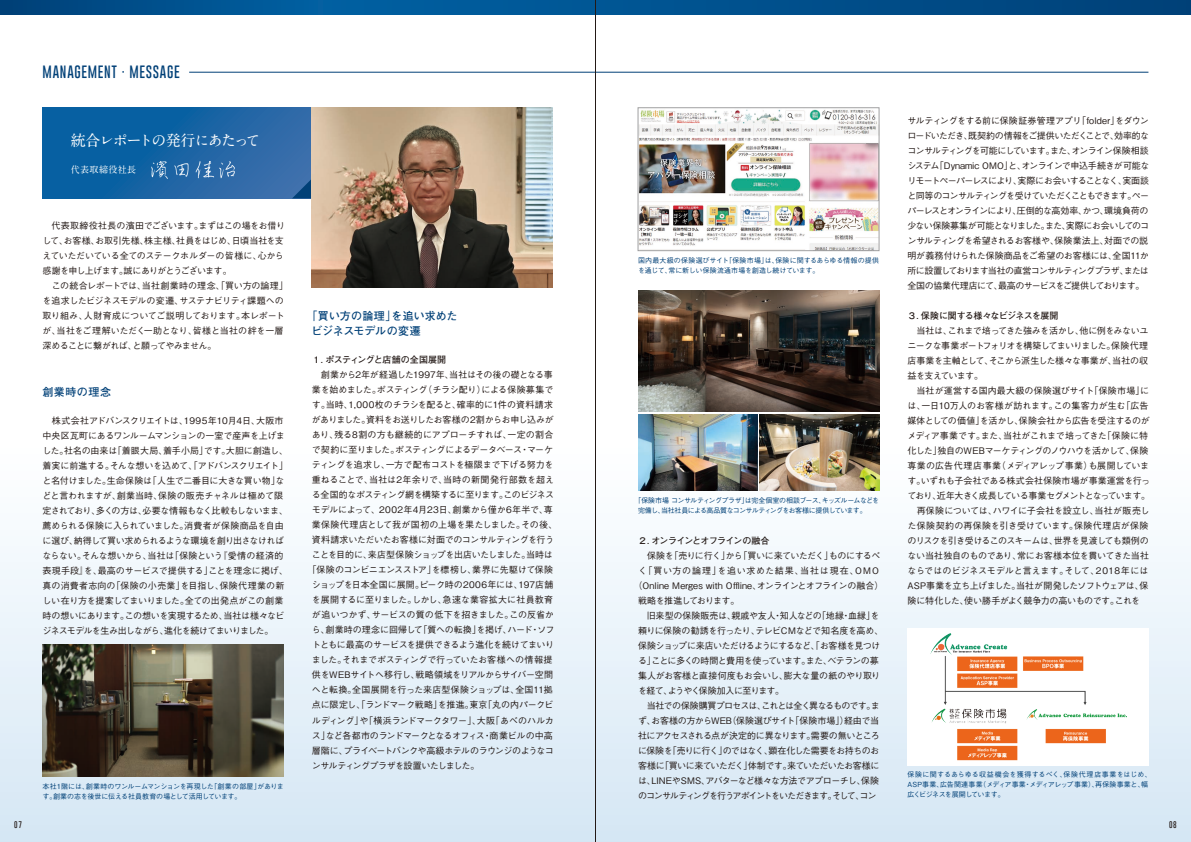
<style>
.page{position:relative;width:1191px;height:842px;background:#fff}
.page>*{position:absolute;margin:0;border:0;box-sizing:border-box;transform-origin:0 0}
.t1{font:700 15px "A1 Mincho Std";letter-spacing:-.1em;color:#fff}
.t2{font:100 13px "Gobold";letter-spacing:.055em;color:#004077}
.t3{font:700 11px/15px "Futo Go B101 Pr 6";letter-spacing:.01em;color:#004077}
.t4{font:700 9.1px "A1 Mincho Std";letter-spacing:.03em;color:#fff}
.t5{font:500 9px/15px "Gothic BBB Pr 6";letter-spacing:-.04em;color:#231916}
.t6{font:500 9px/15px "Gothic BBB Pr 6";letter-spacing:-.065em;color:#231916}
.t7{font:500 9px "Gothic BBB Pr 6";letter-spacing:-.015em;color:#231916}
.t8{font:500 9px "Gothic BBB Pr 6";letter-spacing:-.01em;color:#231916}
.t9{font:500 9px "Gothic BBB Pr 6";letter-spacing:-.07em;color:#231916}
.t10{font:500 9px "Gothic BBB Pr 6";letter-spacing:.005em;color:#231916}
.t11{font:500 9px "Gothic BBB Pr 6";letter-spacing:-.06em;color:#231916}
.t12{font:500 9px "Gothic BBB Pr 6";letter-spacing:-.005em;color:#231916}
.t13{font:500 9px "Gothic BBB Pr 6";letter-spacing:-.125em;color:#231916}
.t14{font:500 9px "Gothic BBB Pr 6";letter-spacing:-.08em;color:#231916}
.t15{font:500 9px "Gothic BBB Pr 6";letter-spacing:-.075em;color:#231916}
.t16{font:500 9px "Gothic BBB Pr 6";letter-spacing:-.085em;color:#231916}
.t17{font:500 9px "Gothic BBB Pr 6";letter-spacing:-.02em;color:#231916}
.t18{font:500 9px "Gothic BBB Pr 6";letter-spacing:.025em;color:#231916}
.t19{font:500 9px "Gothic BBB Pr 6";letter-spacing:.01em;color:#231916}
.t20{font:500 9px "Gothic BBB Pr 6";letter-spacing:.085em;color:#231916}
.t21{font:500 9px "Gothic BBB Pr 6";letter-spacing:-.09em;color:#231916}
.t22{font:700 9px "Futo Go B101 Pr 6";letter-spacing:-.05em;color:#231916}
.t23{font:700 9px "Futo Go B101 Pr 6";letter-spacing:-.03em;color:#231916}
.t24{font:700 9px "Futo Go B101 Pr 6";letter-spacing:-.08em;color:#231916}
.t25{font:500 7px/10px "Gothic BBB Pr 6";letter-spacing:.015em;color:#004077}
.t26{font:500 7px/10px "Gothic BBB Pr 6";letter-spacing:-.07em;color:#004077}
.t27{font:500 7px/10px "Gothic BBB Pr 6";letter-spacing:-.03em;color:#004077}
.t28{font:500 7px/10px "Gothic BBB Pr 6";letter-spacing:-.005em;color:#004077}
.t29{font:100 7px "Gobold";color:#231916}
</style>
<div class="page">
<div style="left:0;top:14px;width:1191px;height:828px;background:linear-gradient(to bottom,#fff,#e0edf7)"></div>
<svg style="left:0;top:0;width:1191px;height:14px;background:#00508c"></svg>
<svg style="left:43px;top:108px;width:269px;height:90px;background:#1964a4"></svg>
<hr style="left:189px;top:72px;width:959px;height:1px;background:#004077">
<img style="left:145px;top:161px;width:91px;height:17px">
<svg style="left:292px;top:179px;width:20px;height:19px"></svg>
<img style="left:640px;top:110px;width:237px;height:139px">
<div style="left:638px;top:108px;width:241px;height:143px;border:1px solid #a0a0a1"></div>
<img style="left:638px;top:290px;width:241px;height:121px">
<div style="left:907px;top:628px;width:241px;height:137px;background:#fff"></div>
<img style="left:43px;top:645px;width:240px;height:132px">
<img style="left:760px;top:414px;width:119px;height:77px">
<img style="left:638px;top:414px;width:119px;height:77px">
<img style="left:312px;top:108px;width:241px;height:180px">
<img style="left:930px;top:633px;width:196px;height:127px">
<hr style="left:595px;top:0;width:1px;height:842px;background:#231916">
<h2 class="t2" style="left:43px;top:64px;width:139px">MANAGEMENT · MESSAGE</h2>
<h1 class="t1" style="left:71px;top:128px;width:191px">統合レポートの発行にあたって</h1>
<p class="t4" style="left:71px;top:162px;width:67px">代表取締役社長</p>
<p class="t5" style="left:43px;top:218px;width:247px">　代表取締役社長の濱田でございます。まずはこの場をお借りして、お客様、お取引先様、株主様、社員をはじめ、日頃当社を支えていただいている全てのステークホルダーの皆様に、心から感謝を申し上げます。誠にありがとうございます。<br>　この統合レポートでは、当社創業時の理念、「買い方の論理」を追求したビジネスモデルの変遷、サステナビリティ課題への取り組み、人財育成についてご説明しております。本レポートが、当社をご理解いただく一助となり、皆様と当社の絆を一層深めることに繋がれば、と願ってやみません。</p>
<p class="t3" style="left:43px;top:384px;width:70px">創業時の理念</p>
<p class="t5" style="left:43px;top:413px;width:247px;text-indent:9px">株式会社アドバンスクリエイトは、1995年10月4日、大阪市中央区瓦町にあるワンルームマンションの一室で産声を上げました。社名の由来は「着眼大局、着手小局」です。大胆に創造し、着実に前進する。そんな想いを込めて、「アドバンスクリエイト」と名付けました。生命保険は「人生で二番目に大きな買い物」などと言われますが、創業当時、保険の販売チャネルは極めて限定されており、多くの方は、必要な情報もなく比較もしないまま、薦められる保険に入られていました。消費者が保険商品を自由に選び、納得して買い求められるような環境を創り出さなければならない。そんな想いから、当社は「保険という『愛情の経済的表現手段』を、最高のサービスで提供する」ことを理念に掲げ、真の消費者志向の「保険の小売業」を目指し、保険代理業の新しい在り方を提案してまいりました。全ての出発点がこの創業時の想いにあります。この想いを実現するため、当社は様々なビジネスモデルを生み出しながら、進化を続けてまいりました。</p>
<p class="t27" style="left:43px;top:780px;width:243px">本社1階には、創業時のワンルームマンションを再現した「創業の部屋」があります。創業の志を後世に伝える社員教育の場として活用しています。</p>
<p class="t3" style="left:312px;top:308px;width:147px;text-indent:-6px">「買い方の論理」を追い求めたビジネスモデルの変遷</p>
<p class="t23" style="left:312px;top:353px;width:136px">１．ポスティングと店舗の全国展開</p>
<p class="t5" style="left:312px;top:367px;width:242px">　創業から2年が経過した1997年、当社はその後の礎となる事</p>
<p class="t5" style="left:312px;top:382px;width:243px">業を始めました。ポスティング（チラシ配り）による保険募集で</p>
<p class="t10" style="left:312px;top:398px;width:242px">す。当時、1,000枚のチラシを配ると、確率的に1件の資料請求</p>
<p class="t11" style="left:312px;top:413px;width:243px">がありました。資料をお送りしたお客様の2割からお申し込みが</p>
<p class="t10" style="left:312px;top:428px;width:243px">あり、残る8割の方も継続的にアプローチすれば、一定の割合</p>
<p class="t5" style="left:312px;top:442px;width:243px">で契約に至りました。ポスティングによるデータベース・マーケ</p>
<p class="t17" style="left:312px;top:458px;width:243px">ティングを追求し、一方で配布コストを極限まで下げる努力を</p>
<p class="t18" style="left:312px;top:473px;width:244px">重ねることで、当社は2年余りで、当時の新聞発行部数を超え</p>
<p class="t11" style="left:312px;top:488px;width:244px">る全国的なポスティング網を構築するに至ります。このビジネス</p>
<p class="t12" style="left:312px;top:503px;width:242px">モデルによって、2002年4月23日、創業から僅か6年半で、専</p>
<p class="t19" style="left:312px;top:518px;width:247px">業保険代理店として我が国初の上場を果たしました。その後、</p>
<p class="t5" style="left:312px;top:532px;width:244px">資料請求いただいたお客様に対面でのコンサルティングを行う</p>
<p class="t5" style="left:312px;top:547px;width:242px">ことを目的に、来店型保険ショップを出店いたしました。当時は</p>
<p class="t5" style="left:307px;top:562px;width:247px">「保険のコンビニエンスストア」を標榜し、業界に先駆けて保険</p>
<p class="t8" style="left:312px;top:578px;width:243px">ショップを日本全国に展開。ピーク時の2006年には、197店舗</p>
<p class="t10" style="left:312px;top:593px;width:243px">を展開するに至りました。しかし、急速な業容拡大に社員教育</p>
<p class="t8" style="left:312px;top:608px;width:243px">が追いつかず、サービスの質の低下を招きました。この反省か</p>
<p class="t7" style="left:312px;top:623px;width:244px">ら、創業時の理念に回帰して「質への転換」を掲げ、ハード・ソフ</p>
<p class="t5" style="left:312px;top:637px;width:244px">トともに最高のサービスを提供できるよう進化を続けてまいり</p>
<p class="t5" style="left:312px;top:652px;width:242px">ました。それまでポスティングで行っていたお客様への情報提</p>
<p class="t5" style="left:312px;top:667px;width:243px">供をWEBサイトへ移行し、戦略領域をリアルからサイバー空間</p>
<p class="t7" style="left:312px;top:683px;width:242px">へと転換。全国展開を行った来店型保険ショップは、全国11拠</p>
<p class="t5" style="left:312px;top:697px;width:243px">点に限定し、「ランドマーク戦略」を推進。東京「丸の内パークビ</p>
<p class="t5" style="left:312px;top:712px;width:243px">ルディング」や「横浜ランドマークタワー」、大阪「あべのハルカ</p>
<p class="t5" style="left:312px;top:727px;width:242px">ス」など各都市のランドマークとなるオフィス・商業ビルの中高</p>
<p class="t11" style="left:312px;top:743px;width:243px">層階に、プライベートバンクや高級ホテルのラウンジのようなコ</p>
<p class="t9" style="left:312px;top:758px;width:169px">ンサルティングプラザを設置いたしました。</p>
<p class="t28" style="left:638px;top:254px;width:243px">国内最大級の保険選びサイト「保険市場」は、保険に関するあらゆる情報の提供を通じて、常に新しい保険流通市場を創造し続けています。</p>
<p class="t26" style="left:638px;top:494px;width:243px;text-indent:-4px">「保険市場 コンサルティングプラザ」は完全個室の相談ブース、キッズルームなどを完備し、当社社員による高品質なコンサルティングをお客様に提供しています。</p>
<p class="t24" style="left:638px;top:534px;width:133px">２．オンラインとオフラインの融合</p>
<p class="t5" style="left:638px;top:548px;width:244px">　保険を「売りに行く」から「買いに来ていただく」ものにするべ</p>
<p class="t20" style="left:638px;top:563px;width:242px">く「買い方の論理」を追い求めた結果、当社は現在、OMO</p>
<p class="t8" style="left:633px;top:579px;width:251px">（Online Merges with Offline、オンラインとオフラインの融合）</p>
<p class="t9" style="left:638px;top:594px;width:103px">戦略を推進しております。</p>
<p class="t7" style="left:638px;top:609px;width:243px">　旧来型の保険販売は、親戚や友人・知人などの「地縁・血縁」を</p>
<p class="t5" style="left:638px;top:623px;width:247px">頼りに保険の勧誘を行ったり、テレビCMなどで知名度を高め、</p>
<p class="t14" style="left:638px;top:639px;width:243px">保険ショップに来店いただけるようにするなど、「お客様を見つけ</p>
<p class="t15" style="left:638px;top:654px;width:242px">る」ことに多くの時間と費用を使っています。また、ベテランの募</p>
<p class="t7" style="left:638px;top:669px;width:244px">集人がお客様と直接何度もお会いし、膨大な量の紙のやり取り</p>
<p class="t21" style="left:638px;top:684px;width:148px">を経て、ようやく保険加入に至ります。</p>
<p class="t16" style="left:638px;top:699px;width:243px">　当社での保険購買プロセスは、これとは全く異なるものです。ま</p>
<p class="t5" style="left:638px;top:713px;width:242px">ず、お客様の方からWEB（保険選びサイト「保険市場」）経由で当</p>
<p class="t9" style="left:638px;top:729px;width:243px">社にアクセスされる点が決定的に異なります。需要の無いところ</p>
<p class="t6" style="left:638px;top:743px;width:243px">に保険を「売りに行く」のではなく、顕在化した需要をお持ちのお</p>
<p class="t9" style="left:638px;top:759px;width:243px">客様に「買いに来ていただく」体制です。来ていただいたお客様に</p>
<p class="t5" style="left:638px;top:773px;width:243px">は、LINEやSMS、アバターなど様々な方法でアプローチし、保険</p>
<p class="t13" style="left:638px;top:789px;width:240px">のコンサルティングを行うアポイントをいただきます。そして、コン</p>
<p class="t6" style="left:907px;top:113px;width:243px">サルティングをする前に保険証券管理アプリ「folder」をダウンロードいただき、既契約の情報をご提供いただくことで、効率的なコンサルティングを可能にしています。また、オンライン保険相談システム「Dynamic OMO」と、オンラインで申込手続きが可能なリモートペーパーレスにより、実際にお会いすることなく、実面談と同等のコンサルティングを受けていただくこともできます。ペーパーレスとオンラインにより、圧倒的な高効率、かつ、環境負荷の少ない保険募集が可能となりました。また、実際にお会いしてのコンサルティングを希望されるお客様や、保険業法上、対面での説明が義務付けられた保険商品をご希望のお客様には、全国11か所に設置しております当社の直営コンサルティングプラザ、または全国の協業代理店にて、最高のサービスをご提供しております。</p>
<p class="t22" style="left:907px;top:309px;width:153px">３．保険に関する様々なビジネスを展開</p>
<p class="t5" style="left:907px;top:323px;width:243px;text-align:justify">　当社は、これまで培ってきた強みを活かし、他に例をみないユニークな事業ポートフォリオを構築してまいりました。保険代理店事業を主軸として、そこから派生した様々な事業が、当社の収益を支えています。</p>
<p class="t5" style="left:907px;top:383px;width:244px;text-indent:9px">当社が運営する国内最大級の保険選びサイト「保険市場」には、一日10万人のお客様が訪れます。この集客力が生む「広告媒体としての価値」を活かし、保険会社から広告を受注するのがメディア事業です。また、当社がこれまで培ってきた「保険に特化した」独自のWEBマーケティングのノウハウを活かして、保険専業の広告代理店事業（メディアレップ事業）も展開しています。いずれも子会社である株式会社保険市場が事業運営を行っており、近年大きく成長している事業セグメントとなっています。　再保険については、ハワイに子会社を設立し、当社が販売した保険契約の再保険を引き受けています。保険代理店が保険のリスクを引き受けるこのスキームは、世界を見渡しても類例のない当社独自のものであり、常にお客様本位を貫いてきた当社ならではのビジネスモデルと言えます。そして、2018年にはASP事業を立ち上げました。当社が開発したソフトウェアは、保険に特化した、使い勝手がよく競争力の高いものです。これを</p>
<p class="t25" style="left:907px;top:769px;width:246px">保険に関するあらゆる収益機会を獲得するべく、保険代理店事業をはじめ、<br>ASP事業、広告関連事業（メディア事業・メディアレップ事業）、再保険事業と、幅広くビジネスを展開しています。</p>
<p class="t29" style="left:14px;top:820px;width:9px">07</p>
<p class="t29" style="left:1169px;top:820px;width:9px">08</p>
</div>
